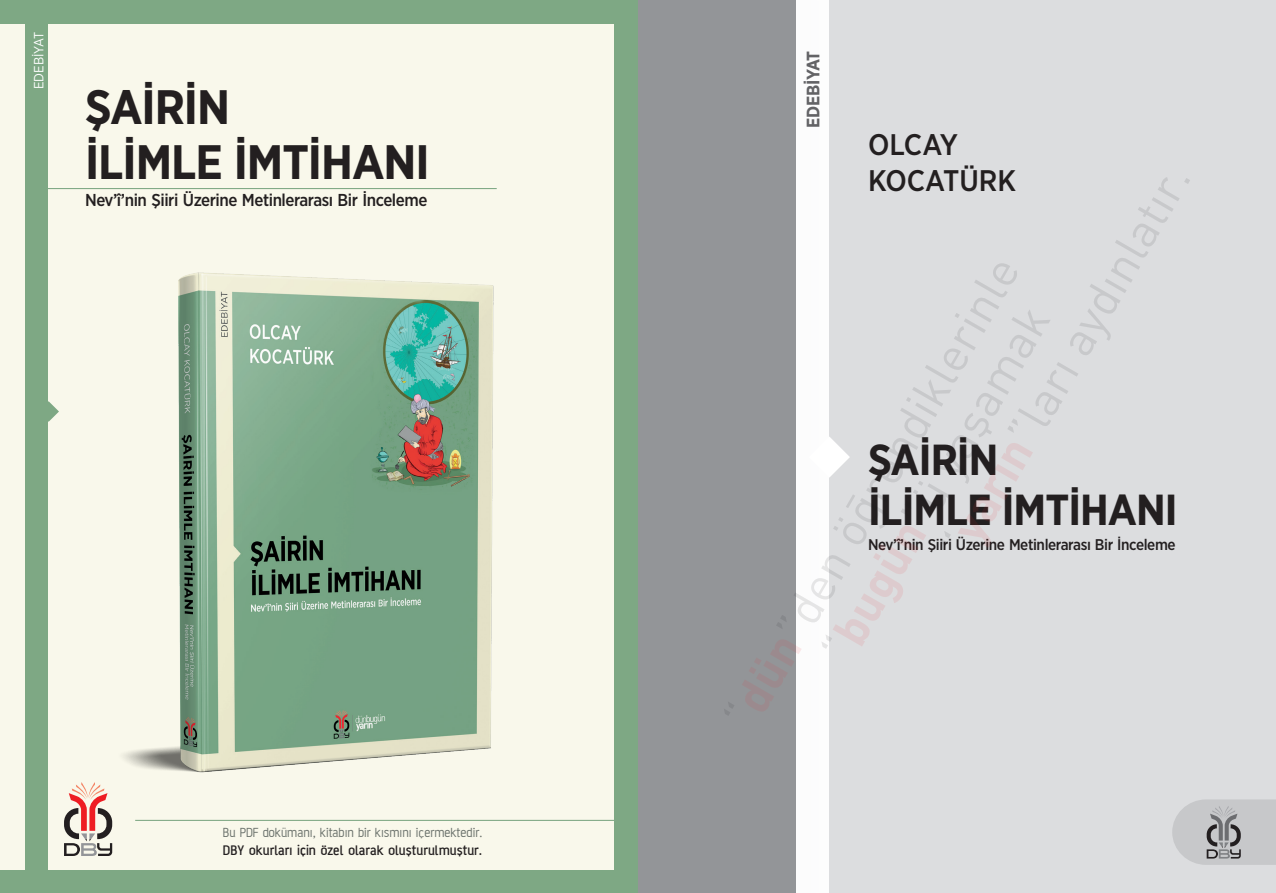
<style>
.page{position:relative;width:1276px;height:893px;background:#fff}
.page>*{position:absolute;margin:0;border:0;box-sizing:border-box;transform-origin:0 0}
.t1{font:700 48.3px/55.2px "Gotham Narrow";letter-spacing:-.02em;color:#231f20}
.t2{font:700 43.35px/49.7px "Gotham Narrow";letter-spacing:-.02em;color:#231f20}
.t3{font:500 29.7px/35.7px "Gotham Narrow";color:#231f20}
.t4{font:700 18px "Gotham Narrow";letter-spacing:-.02em;color:#636366}
.t5{font:500 17.25px "Gotham Narrow";letter-spacing:-.025em;color:#231f20}
.t6{font:500 15.45px "Gotham Narrow";letter-spacing:-.025em;color:#231f20}
.t7{font:500 15px "AF Battersea";color:#231f20}
.t8{font:14.25px "AF Battersea";color:#6a716b}
.t9{font:13.35px "Gotham Narrow";color:#fff}
</style>
<div class="page">
<div style="left:638px;top:0;width:157px;height:893px;background:#939598"></div>
<div style="left:829px;top:0;width:447px;height:893px;background:#dcdddf"></div>
<svg style="left:1172px;top:799px;width:104px;height:66px;background:#bcbdbf"></svg>
<div style="left:0;top:0;width:638px;height:893px;background:#7ea884"></div>
<div style="left:49px;top:24px;width:564px;height:845px;background:#f9f8eb"></div>
<div style="left:0;top:24px;width:24px;height:845px;background:#f9f8eb"></div>
<hr style="left:44px;top:188px;width:453px;height:1px;background:#7ea884">
<hr style="left:135px;top:820px;width:486px;height:1px;background:#7ea884">
<svg style="left:64px;top:808px;width:48px;height:48px"></svg>
<img style="left:48px;top:232px;width:446px;height:576px">
<svg style="left:1050px;top:177px;width:140px;height:245px"></svg>
<svg style="left:821px;top:310px;width:229px;height:339px"></svg>
<svg style="left:777px;top:263px;width:240px;height:366px"></svg>
<svg style="left:743px;top:639px;width:59px;height:73px"></svg>
<svg style="left:724px;top:702px;width:10px;height:13px"></svg>
<p class="t9" style="left:31px;top:89px;width:59px;rotate:-90deg">EDEBİYAT</p>
<h1 class="t1" style="left:85px;top:79px;width:346px">ŞAİRİN<br>İLİMLE İMTİHANI</h1>
<p class="t5" style="left:85px;top:189px;width:344px">Nev’î’nin Şiiri Üzerine Metinlerarası Bir İnceleme</p>
<p class="t8" style="left:223px;top:825px;width:261px">Bu PDF dokümanı, kitabın bir kısmını içermektedir.</p>
<p class="t7" style="left:223px;top:843px;width:261px">DBY okurları için özel olarak oluşturulmuştur.</p>
<p class="t4" style="left:801px;top:128px;width:78px;rotate:-90deg">EDEBİYAT</p>
<h3 class="t3" style="left:868px;top:127px;width:149px">OLCAY<br>KOCATÜRK</h3>
<h2 class="t2" style="left:868px;top:435px;width:311px">ŞAİRİN<br>İLİMLE İMTİHANI</h2>
<p class="t6" style="left:868px;top:534px;width:309px">Nev’î’nin Şiiri Üzerine Metinlerarası Bir İnceleme</p>
</div>
